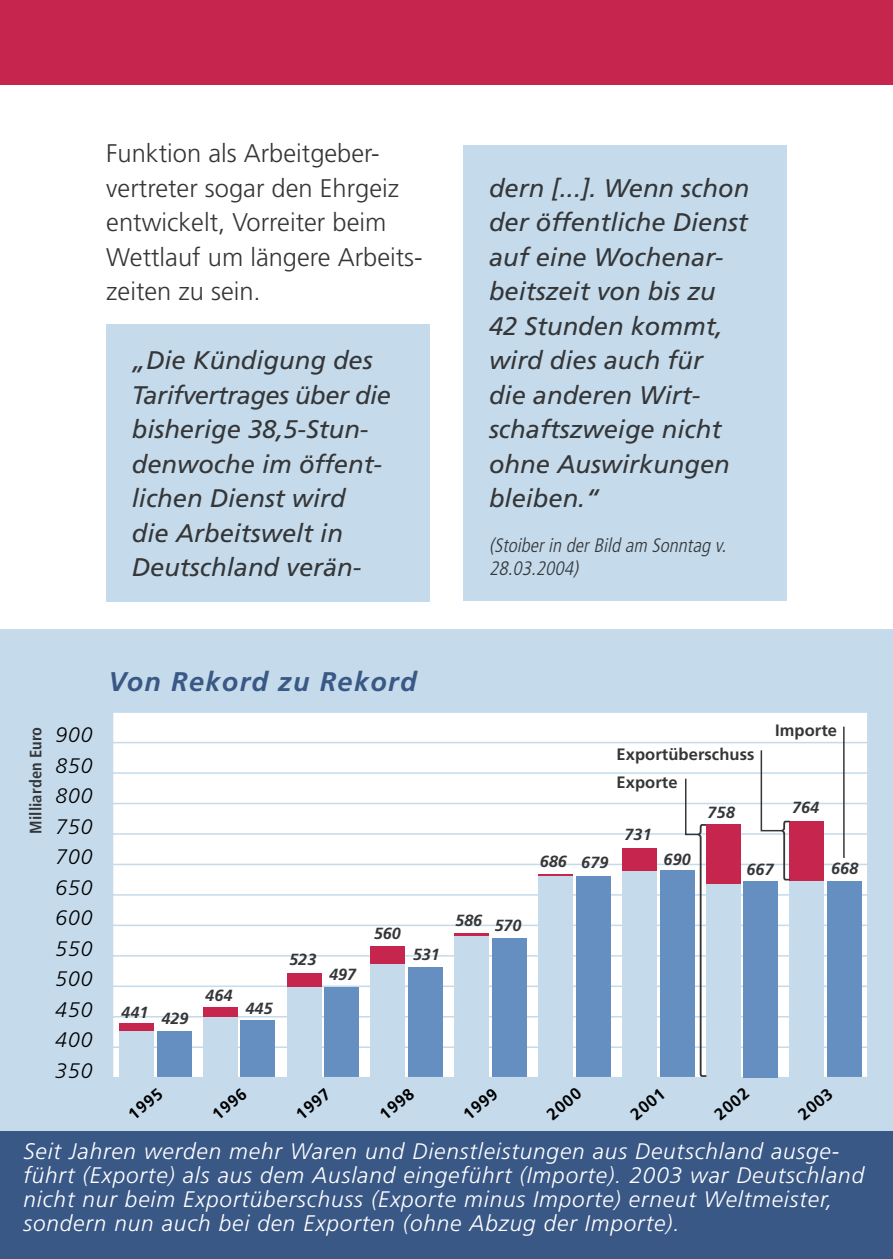
<style>
.page{position:relative;width:893px;height:1259px;background:#fff}
.page>*{position:absolute;margin:0;border:0;box-sizing:border-box;transform-origin:0 0}
.t1{font:italic 700 27px "Frutiger";letter-spacing:.05em;color:#3a5886}
.t2{font:italic 25.5px/34.5px "Frutiger";color:#353638}
.t3{font:300 25.5px/34.5px "Frutiger";color:#353638}
.t4{font:italic 300 22.5px/24px "Frutiger";letter-spacing:.04em;color:#fff}
.t5{font:italic 300 21px/30.6px "Frutiger";letter-spacing:.05em;color:#000;text-align:justify}
.t6{font:italic 300 condensed 19.5px/22.5px "Frutiger";color:#353638}
.t7{font:700 16.5px "Frutiger";color:#000}
.t8{font:700 16.5px "Frutiger";letter-spacing:.005em;color:#353638}
.t9{font:700 condensed 16.5px "Frutiger";letter-spacing:.005em;color:#353638}
.t10{font:italic 700 16.2px "Frutiger";letter-spacing:.005em;color:#353638}
</style>
<div class="page">
<div style="left:106px;top:325px;width:323px;height:277px;background:#c5dbeb"></div>
<div style="left:463px;top:145px;width:324px;height:455px;background:#c5dbeb"></div>
<div style="left:0;top:629px;width:893px;height:630px;background:#c5dbeb"></div>
<div style="left:0;top:1131px;width:893px;height:128px;background:#3a5886"></div>
<svg style="left:113px;top:713px;width:754px;height:364px;background:#fafcfd"></svg>
<div style="left:287px;top:973px;width:34px;height:104px;background:#c5dbeb"></div>
<div style="left:287px;top:973px;width:34px;height:14px;background:#c6254d"></div>
<div style="left:325px;top:987px;width:34px;height:90px;background:#668fc1"></div>
<div style="left:203px;top:1006px;width:34px;height:71px;background:#c5dbeb"></div>
<div style="left:241px;top:1020px;width:34px;height:57px;background:#668fc1"></div>
<div style="left:203px;top:1006px;width:34px;height:10px;background:#c6254d"></div>
<div style="left:119px;top:1023px;width:34px;height:54px;background:#c5dbeb"></div>
<div style="left:157px;top:1031px;width:34px;height:46px;background:#668fc1"></div>
<div style="left:119px;top:1023px;width:34px;height:7px;background:#c6254d"></div>
<div style="left:371px;top:946px;width:34px;height:131px;background:#c5dbeb"></div>
<div style="left:409px;top:967px;width:34px;height:110px;background:#668fc1"></div>
<div style="left:371px;top:946px;width:34px;height:17px;background:#c6254d"></div>
<div style="left:455px;top:933px;width:34px;height:144px;background:#c5dbeb"></div>
<div style="left:492px;top:938px;width:34px;height:139px;background:#668fc1"></div>
<hr style="left:455px;top:933px;width:34px;height:2px;background:#c6254d">
<div style="left:538px;top:873px;width:34px;height:204px;background:#c5dbeb"></div>
<div style="left:576px;top:876px;width:34px;height:201px;background:#668fc1"></div>
<hr style="left:538px;top:873px;width:34px;height:2px;background:#c6254d">
<div style="left:622px;top:848px;width:34px;height:229px;background:#c5dbeb"></div>
<div style="left:660px;top:870px;width:34px;height:207px;background:#668fc1"></div>
<div style="left:622px;top:848px;width:34px;height:22px;background:#c6254d"></div>
<div style="left:790px;top:820px;width:34px;height:257px;background:#c5dbeb"></div>
<div style="left:828px;top:881px;width:34px;height:196px;background:#668fc1"></div>
<div style="left:790px;top:820px;width:34px;height:60px;background:#c6254d"></div>
<hr style="left:843px;top:726px;width:2px;height:132px;background:#353638">
<svg style="left:760px;top:749px;width:30px;height:131px;background:#edeced"></svg>
<div style="left:706px;top:824px;width:34px;height:253px;background:#c5dbeb"></div>
<div style="left:744px;top:881px;width:34px;height:196px;background:#668fc1"></div>
<svg style="left:684px;top:777px;width:22px;height:300px"></svg>
<div style="left:706px;top:824px;width:34px;height:59px;background:#c6254d"></div>
<div style="left:0;top:0;width:893px;height:85px;background:#c6254d"></div>
<p class="t3" style="left:106px;top:136px;width:318px">Funktion als Arbeitgeber&shy;vertreter sogar den Ehrgeiz entwickelt, Vorreiter beim<br>Wettlauf um längere Arbeits&shy;zeiten zu sein.</p>
<p class="t2" style="left:132px;top:343px;width:261px">„Die Kündigung des<br>Tarifvertrages über die bisherige 38,5-Stun&shy;denwoche im öffent&shy;lichen Dienst wird<br>die Arbeitswelt in<br>Deutschland verän-</p>
<p class="t2" style="left:489px;top:170px;width:262px">dern [...]. Wenn schon der öffentliche Dienst auf eine Wochenar&shy;beitszeit von bis zu<br>42 Stunden kommt, wird dies auch für<br>die anderen Wirt&shy;schaftszweige nicht ohne Auswirkungen bleiben.“</p>
<p class="t6" style="left:489px;top:534px;width:243px">(Stoiberin derBild am Sonntag v.<br>28.03.2004)</p>
<p class="t9" style="left:26px;top:833px;width:108px;rotate:-90deg">Milliarden Euro</p>
<p class="t5" style="left:55px;top:720px;width:39px">900</p>
<p class="t5" style="left:55px;top:750px;width:39px">850</p>
<p class="t5" style="left:55px;top:780px;width:39px">800</p>
<p class="t5" style="left:55px;top:811px;width:39px">750</p>
<p class="t5" style="left:55px;top:841px;width:39px">700</p>
<p class="t5" style="left:55px;top:872px;width:39px">650<br>600<br>550<br>500<br>450</p>
<p class="t5" style="left:55px;top:1024px;width:39px">400</p>
<p class="t5" style="left:55px;top:1055px;width:39px">350</p>
<p class="t1" style="left:108px;top:665px;width:310px">Von Rekord zu Rekord</p>
<p class="t10" style="left:205px;top:985px;width:29px">464</p>
<p class="t10" style="left:121px;top:1003px;width:29px">441</p>
<p class="t10" style="left:245px;top:998px;width:29px">445</p>
<p class="t10" style="left:161px;top:1009px;width:29px">429</p>
<p class="t10" style="left:289px;top:950px;width:29px">523</p>
<p class="t10" style="left:329px;top:965px;width:29px">497</p>
<p class="t10" style="left:374px;top:923px;width:29px">560</p>
<p class="t10" style="left:413px;top:944px;width:29px">531</p>
<p class="t10" style="left:455px;top:913px;width:68px">586 570</p>
<p class="t10" style="left:540px;top:852px;width:70px">686 679</p>
<p class="t8" style="left:617px;top:744px;width:139px">Exportüberschuss</p>
<p class="t8" style="left:617px;top:773px;width:63px">Exporte</p>
<p class="t10" style="left:625px;top:825px;width:29px">731</p>
<p class="t10" style="left:708px;top:802px;width:29px">758</p>
<p class="t8" style="left:775px;top:720px;width:63px">Importe</p>
<p class="t10" style="left:792px;top:798px;width:29px">764</p>
<p class="t10" style="left:664px;top:849px;width:29px">690</p>
<p class="t10" style="left:746px;top:860px;width:29px">667</p>
<p class="t10" style="left:831px;top:859px;width:29px">668</p>
<p class="t7" style="left:124px;top:1109px;width:41px;rotate:-40deg">1995</p>
<p class="t7" style="left:208px;top:1109px;width:41px;rotate:-40deg">1996</p>
<p class="t7" style="left:292px;top:1109px;width:41px;rotate:-40deg">1997</p>
<p class="t7" style="left:376px;top:1109px;width:41px;rotate:-40deg">1998</p>
<p class="t7" style="left:459px;top:1109px;width:41px;rotate:-40deg">1999</p>
<p class="t7" style="left:543px;top:1109px;width:41px;rotate:-40deg">2000</p>
<p class="t7" style="left:627px;top:1109px;width:41px;rotate:-40deg">2001</p>
<p class="t7" style="left:710px;top:1109px;width:41px;rotate:-40deg">2002</p>
<p class="t7" style="left:794px;top:1109px;width:41px;rotate:-40deg">2003</p>
<p class="t4" style="left:23px;top:1139px;width:842px">Seit Jahren werden mehr Waren und Dienstleistungen aus Deutschland ausge&shy;führt (Exporte) als aus dem Ausland eingeführt (Importe). 2003 war Deutschland nicht nur beim Exportüberschuss (Exporte minus Importe) erneut Weltmeister, sondern nun auch bei den Exporten (ohne Abzug der Importe).</p>
</div>
